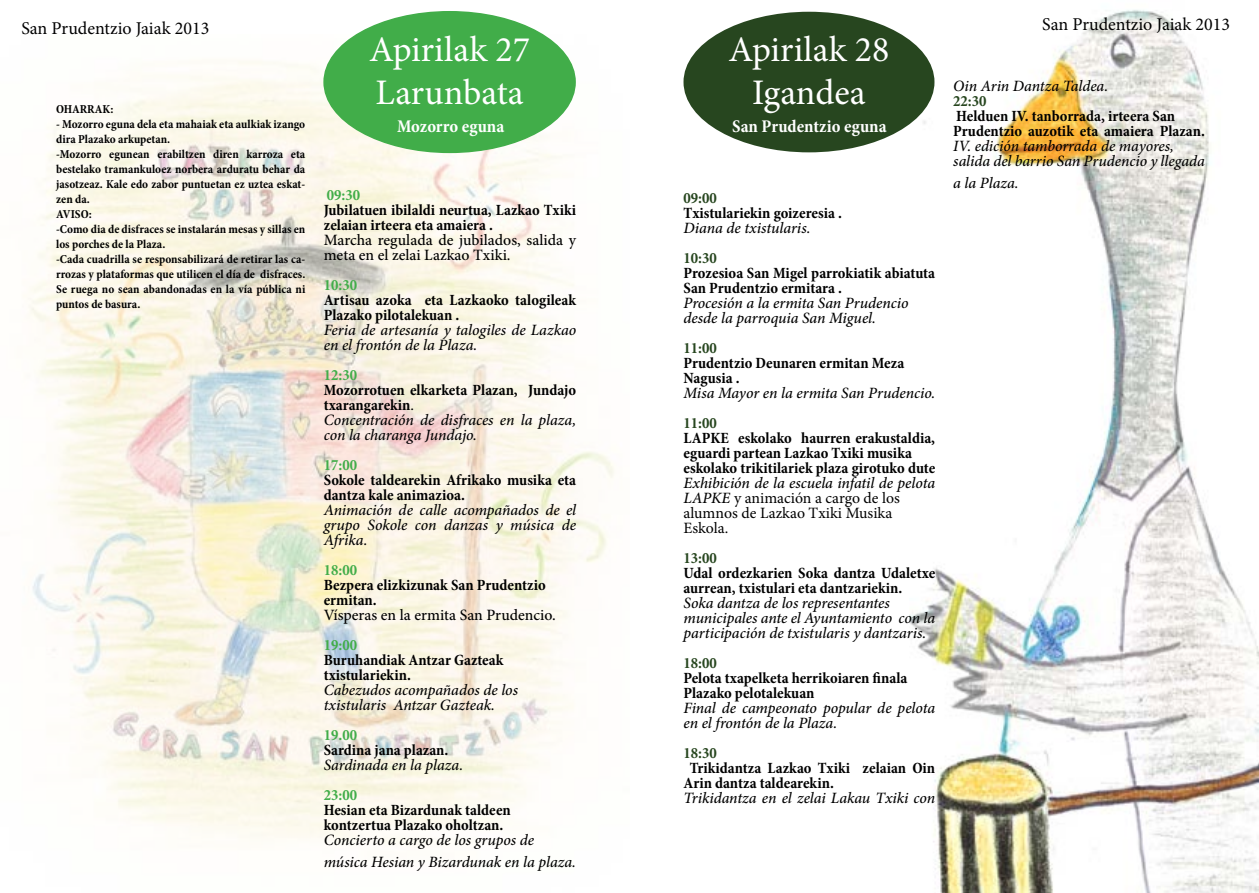
<style>
.page{position:relative;width:1259px;height:893px;background:#fff}
.page>*{position:absolute;margin:0;border:0;box-sizing:border-box;transform-origin:0 0}
.t1{font:36px/43.2px "Minion Pro";color:#fff}
.t2{font:18px "Minion Pro";color:#000}
.t3{font:700 condensed 18px "Minion Pro";color:#fff}
.t4{font:700 condensed 15.75px/15px "Minion Pro";color:#000}
.t5{font:italic 500 15.75px/15px "Minion Pro";letter-spacing:-.005em;color:#000}
.t6{font:15.75px/15px "Minion Pro";color:#000}
.t7{font:500 15.75px/15px "Minion Pro";color:#000}
.t8{font:700 condensed 15.75px "Minion Pro";color:#41ad49}
.t9{font:700 condensed 15.75px "Minion Pro";color:#27461f}
.t10{font:700 condensed 12.3px/15px "Minion Pro";color:#000}
.s1{font-weight:700;font-style:normal;font-stretch:condensed}
.s2{font-weight:400;font-style:normal}
.s3{font-weight:500;font-style:italic}
</style>
<div class="page">
<img style="left:24px;top:35px;width:590px;height:810px">
<img style="left:909px;top:10px;width:350px;height:883px">
<div style="left:324px;top:12px;width:251px;height:140px;background:#41ad49;border-radius:50%"></div>
<div style="left:683px;top:12px;width:251px;height:140px;background:#27461f;border-radius:50%"></div>
<p class="t2" style="left:21px;top:16px;width:189px">San Prudentzio Jaiak 2013</p>
<h1 class="t1" style="left:369px;top:28px;width:162px">Apirilak 27<br>Larunbata</h1>
<h1 class="t1" style="left:728px;top:28px;width:162px;text-align:center">Apirilak 28<br>Igandea</h1>
<p class="t10" style="left:56px;top:102px;width:59px">OHARRAK:</p>
<p class="t10" style="left:56px;top:117px;width:251px">- Mozorro eguna dela eta mahaiak eta aulkiak izango dira Plazako arkupetan.<br>-Mozorro egunean erabiltzen diren karroza eta bestelako tramankuloez norbera arduratu behar da jasotzeaz. Kale edo zabor puntuetan ez uztea eskat&shy;zen da.<br>AVISO:<br>-Como dia de disfraces se instalarán mesas y sillas en los porches de la Plaza.<br>-Cada cuadrilla se responsabilizará de retirar las ca&shy;rrozas y plataformas que utilicen el día de disfraces.<br>Se ruega no sean abandonadas en la vía pública ni puntos de basura.</p>
<p class="t3" style="left:397px;top:114px;width:109px">Mozorro eguna</p>
<p class="t3" style="left:732px;top:114px;width:156px">San Prudentzio eguna</p>
<p class="t8" style="left:327px;top:184px;width:35px">09:30</p>
<p class="t4" style="left:324px;top:202px;width:254px">Jubilatuen ibilaldi neurtua, Lazkao Txiki zelaian irteera eta amaiera .</p>
<p class="t7" style="left:324px;top:232px;width:254px">Marcha regulada de jubilados, salida y meta en el zelai Lazkao Txiki.</p>
<p class="t8" style="left:324px;top:274px;width:35px">10:30</p>
<p class="t4" style="left:324px;top:292px;width:254px">Artisau azoka eta Lazkaoko talogileak<br>Plazako pilotalekuan .</p>
<p class="t5" style="left:324px;top:322px;width:254px">Feria de artesanía y talogiles de Lazkao en el frontón de la Plaza.</p>
<p class="t8" style="left:324px;top:364px;width:35px">12:30</p>
<p class="t5" style="left:324px;top:382px;width:254px"><span class="s1">Mozorrotuen elkarketa Plazan, Jundajo txarangarekin</span><span class="s2">.<br></span>Concentración de disfraces en la plaza, con la charanga Jundajo.</p>
<p class="t8" style="left:324px;top:454px;width:35px">17:00</p>
<p class="t4" style="left:324px;top:472px;width:254px">Sokole taldearekin Afrikako musika eta dantza kale animazioa.</p>
<p class="t5" style="left:324px;top:502px;width:254px;text-align:justify">Animación de calle acompañados de el grupo Sokole con danzas y música de Afrika.</p>
<p class="t8" style="left:324px;top:559px;width:35px">18:00</p>
<p class="t4" style="left:324px;top:577px;width:223px">Bezpera elizkizunak San Prudentzio ermitan.</p>
<p class="t7" style="left:324px;top:607px;width:233px">Vísperas en la ermita San Prudencio.</p>
<p class="t8" style="left:324px;top:634px;width:35px">19:00</p>
<p class="t4" style="left:324px;top:652px;width:181px">Buruhandiak Antzar Gazteak txistulariekin.</p>
<p class="t5" style="left:324px;top:682px;width:196px">Cabezudos acompañados de los txistularis Antzar Gazteak.</p>
<p class="t8" style="left:324px;top:724px;width:35px">19.00</p>
<p class="t4" style="left:324px;top:742px;width:126px">Sardina jana plazan.</p>
<p class="t5" style="left:324px;top:757px;width:141px">Sardinada en la plaza.</p>
<p class="t8" style="left:324px;top:784px;width:35px">23:00</p>
<p class="t4" style="left:324px;top:802px;width:189px">Hesian eta Bizardunak taldeen kontzertua Plazako oholtzan.</p>
<p class="t5" style="left:324px;top:829px;width:254px;line-height:21.6px">Concierto a cargo de los grupos de música Hesian y Bizardunak en la plaza.</p>
<p class="t9" style="left:683px;top:187px;width:35px">09:00</p>
<p class="t4" style="left:683px;top:205px;width:160px">Txistulariekin goizeresia .</p>
<p class="t5" style="left:683px;top:220px;width:129px">Diana de txistularis.</p>
<p class="t9" style="left:683px;top:247px;width:35px">10:30</p>
<p class="t4" style="left:683px;top:265px;width:253px">Prozesioa San Migel parrokiatik abiatuta<br>San Prudentzio ermitara .</p>
<p class="t5" style="left:683px;top:295px;width:227px">Procesión a la ermita San Prudencio desde la parroquia San Miguel.</p>
<p class="t9" style="left:683px;top:337px;width:35px">11:00</p>
<p class="t4" style="left:683px;top:355px;width:222px">Prudentzio Deunaren ermitan Meza<br>Nagusia .</p>
<p class="t5" style="left:683px;top:385px;width:253px">Misa Mayor en la ermita San Prudencio.</p>
<p class="t9" style="left:683px;top:412px;width:35px">11:00</p>
<p class="t4" style="left:683px;top:430px;width:253px">LAPKE eskolako haurren erakustaldia, eguardi partean Lazkao Txiki musika eskolako trikitilariek plaza girotuko dute</p>
<p class="t6" style="left:683px;top:476px;width:253px"><span class="s3">Exhibición de la escuela infatil de pelota<br>LAPKE</span> y animación a cargo de los alumnos de Lazkao Txiki Musika<br>Eskola.</p>
<p class="t9" style="left:683px;top:547px;width:35px">13:00</p>
<p class="t4" style="left:683px;top:565px;width:253px">Udal ordezkarien Soka dantza Udaletxe aurrean, txistulari eta dantzariekin.</p>
<p class="t5" style="left:683px;top:595px;width:253px">Soka dantza de los representantes municipales ante el Ayuntamiento con la participación de txistularis y dantzaris.</p>
<p class="t9" style="left:683px;top:652px;width:35px">18:00</p>
<p class="t4" style="left:683px;top:670px;width:225px">Pelota txapelketa herrikoiaren finala<br>Plazako pelotalekuan</p>
<p class="t5" style="left:683px;top:700px;width:253px">Final de campeonato popular de pelota en el frontón de la Plaza.</p>
<p class="t9" style="left:683px;top:742px;width:35px">18:30</p>
<p class="t4" style="left:683px;top:760px;width:253px;text-indent:6px">Trikidantza Lazkao Txiki zelaian Oin<br>Arin dantza taldearekin.</p>
<p class="t5" style="left:683px;top:790px;width:253px">Trikidantza en el zelai Lakau Txiki con</p>
<p class="t2" style="left:1042px;top:12px;width:189px">San Prudentzio Jaiak 2013</p>
<p class="t5" style="left:953px;top:79px;width:156px">Oin Arin Dantza Taldea.</p>
<p class="t9" style="left:953px;top:90px;width:35px">22:30</p>
<p class="t4" style="left:953px;top:109px;width:253px">Helduen IV. tanborrada, irteera San<br>Prudentzio auzotik eta amaiera Plazan.</p>
<p class="t5" style="left:953px;top:139px;width:253px">IV. edición tamborrada de mayores, salida del barrio San Prudencio y llegada</p>
<p class="t5" style="left:953px;top:175px;width:67px">a la Plaza.</p>
</div>
